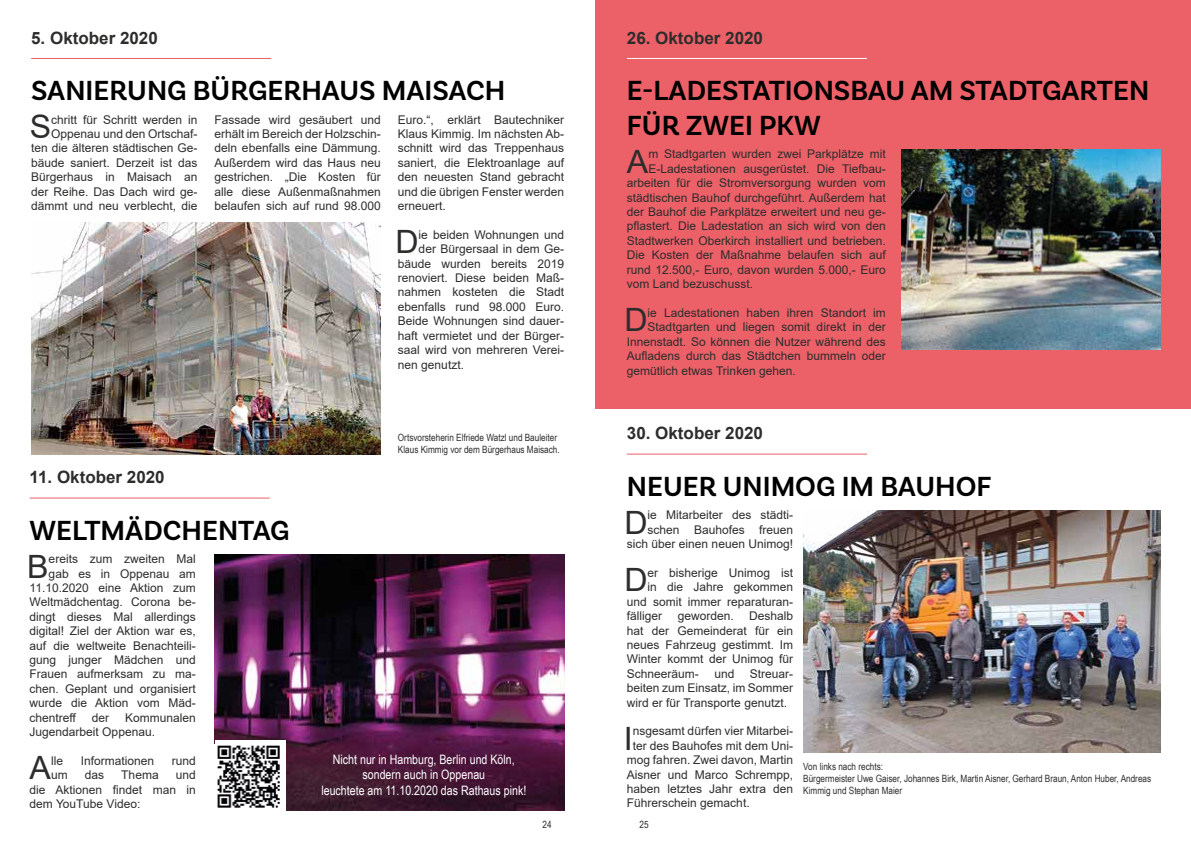
<style>
.page{position:relative;width:1191px;height:842px;background:#fff}
.page>*{position:absolute;margin:0;border:0;box-sizing:border-box;transform-origin:0 0}
.t1{font:32.1px "Arial";color:#2d2d2c}
.t2{font:600 29px/34.8px "Basic Sans";color:#000}
.t3{font:700 17px "Arial";color:#2d2d2c}
.t4{font:13px/15.6px "Arial Narrow";color:#fff;text-align:center}
.t5{font:12px/14.4px "Arial";color:#2d2d2c;text-align:justify}
.t6{font:10px/12px "Arial Narrow";color:#2d2d2c}
</style>
<div class="page">
<hr style="left:31px;top:58px;width:240px;height:1px;background:#ec6068">
<hr style="left:30px;top:497px;width:240px;height:1px;background:#ec6068">
<img style="left:31px;top:222px;width:350px;height:232px">
<img style="left:214px;top:554px;width:350px;height:257px">
<div style="left:595px;top:0;width:596px;height:408px;background:#ec6068"></div>
<hr style="left:627px;top:58px;width:240px;height:1px;background:#fff">
<hr style="left:627px;top:454px;width:240px;height:1px;background:#ec6068">
<img style="left:803px;top:511px;width:357px;height:242px">
<img style="left:901px;top:150px;width:259px;height:199px">
<div style="left:214px;top:740px;width:71px;height:71px;background:#fff"></div>
<img style="left:217px;top:745px;width:63px;height:63px">
<h3 class="t3" style="left:31px;top:26px;width:128px">5. Oktober 2020</h3>
<h2 class="t2" style="left:31px;top:73px;width:476px">SANIERUNG BÜRGERHAUS MAISACH</h2>
<h1 class="t1" style="left:30px;top:105px;width:23px">S</h1>
<p class="t5" style="left:31px;top:112px;width:168px;text-align:right">chritt für Schritt werden in<br>Oppenau und den Ortschaf-<br>ten die älteren städtischen Ge&shy;bäude saniert. Derzeit ist das<br>Bürgerhaus in Maisach an der Reihe. Das Dach wird ge&shy;dämmt und neu verblecht, die</p>
<p class="t5" style="left:214px;top:112px;width:168px">Fassade wird gesäubert und erhält im Bereich der Holzschin&shy;deln ebenfalls eine Dämmung.<br>Außerdem wird das Haus neu gestrichen. „Die Kosten für alle diese Außenmaßnahmen belaufen sich auf rund 98.000</p>
<p class="t5" style="left:398px;top:112px;width:168px">Euro.“, erklärt Bautechniker Klaus Kimmig. Im nächsten Ab&shy;schnitt wird das Treppenhaus saniert, die Elektroanlage auf den neuesten Stand gebracht und die übrigen Fenster werden erneuert.</p>
<h1 class="t1" style="left:395px;top:220px;width:25px">D</h1>
<p class="t5" style="left:419px;top:227px;width:147px">ie beiden Wohnungen und</p>
<p class="t5" style="left:419px;top:242px;width:147px">der Bürgersaal in dem Ge-</p>
<p class="t5" style="left:398px;top:256px;width:168px">bäude wurden bereits 2019</p>
<p class="t5" style="left:398px;top:271px;width:168px">renoviert. Diese beiden Maß-</p>
<p class="t5" style="left:398px;top:285px;width:168px">nahmen kosteten die Stadt</p>
<p class="t5" style="left:398px;top:299px;width:168px">ebenfalls rund 98.000 Euro.</p>
<p class="t5" style="left:398px;top:314px;width:168px">Beide Wohnungen sind dauer-</p>
<p class="t5" style="left:398px;top:328px;width:168px">haft vermietet und der Bürger-</p>
<p class="t5" style="left:398px;top:343px;width:168px">saal wird von mehreren Verei-</p>
<p class="t5" style="left:398px;top:357px;width:68px">nen genutzt.</p>
<h3 class="t3" style="left:30px;top:465px;width:137px">11. Oktober 2020</h3>
<p class="t6" style="left:398px;top:431px;width:163px">Ortsvorsteherin Elfriede Watzl und Bauleiter<br>Klaus Kimmig vor dem Bürgerhaus Maisach.</p>
<h2 class="t2" style="left:30px;top:513px;width:262px">WELTMÄDCHENTAG</h2>
<h1 class="t1" style="left:27px;top:544px;width:23px">B</h1>
<p class="t5" style="left:49px;top:552px;width:149px">ereits zum zweiten Mal</p>
<p class="t5" style="left:49px;top:566px;width:149px">gab es in Oppenau am</p>
<p class="t5" style="left:30px;top:580px;width:168px">11.10.2020 eine Aktion zum</p>
<p class="t5" style="left:30px;top:595px;width:168px">Weltmädchentag. Corona be-</p>
<p class="t5" style="left:30px;top:609px;width:168px">dingt dieses Mal allerdings</p>
<p class="t5" style="left:30px;top:624px;width:168px">digital! Ziel der Aktion war es,</p>
<p class="t5" style="left:30px;top:638px;width:168px">auf die weltweite Benachteili-</p>
<p class="t5" style="left:30px;top:652px;width:168px">gung junger Mädchen und</p>
<p class="t5" style="left:30px;top:667px;width:168px">Frauen aufmerksam zu ma-</p>
<p class="t5" style="left:30px;top:681px;width:168px">chen. Geplant und organisiert</p>
<p class="t5" style="left:30px;top:696px;width:168px">wurde die Aktion vom Mäd-</p>
<p class="t5" style="left:30px;top:710px;width:48px">chentreff</p>
<p class="t5" style="left:92px;top:710px;width:19px">der</p>
<p class="t5" style="left:30px;top:710px;width:168px;text-indent:96px">Kommunalen<br>Jugendarbeit Oppenau.</p>
<h1 class="t1" style="left:30px;top:746px;width:23px">A</h1>
<p class="t5" style="left:51px;top:753px;width:13px">lle</p>
<p class="t5" style="left:81px;top:753px;width:75px">Informationen</p>
<p class="t5" style="left:172px;top:753px;width:26px">rund</p>
<p class="t5" style="left:30px;top:768px;width:168px;text-indent:146px">und die Aktionen findet man in dem YouTube Video:</p>
<p class="t5" style="left:51px;top:768px;width:18px">um</p>
<p class="t5" style="left:85px;top:768px;width:21px">das</p>
<p class="t5" style="left:121px;top:768px;width:39px">Thema</p>
<p class="t4" style="left:321px;top:751px;width:206px">Nicht nur in Hamburg, Berlin und Köln, sondern auch in Oppenau<br>leuchtete am 11.10.2020 das Rathaus pink!</p>
<h3 class="t3" style="left:627px;top:26px;width:138px">26. Oktober 2020</h3>
<h2 class="t2" style="left:627px;top:73px;width:524px">E-LADESTATIONSBAU AM STADTGARTEN<br>FÜR ZWEI PKW</h2>
<h1 class="t1" style="left:627px;top:139px;width:23px">A</h1>
<p class="t5" style="left:648px;top:147px;width:239px">m Stadtgarten wurden zwei Parkplätze mit</p>
<p class="t5" style="left:648px;top:161px;width:239px">E-Ladestationen ausgerüstet. Die Tiefbau-</p>
<p class="t5" style="left:627px;top:176px;width:260px">arbeiten für die Stromversorgung wurden vom</p>
<p class="t5" style="left:627px;top:190px;width:260px">städtischen Bauhof durchgeführt. Außerdem hat</p>
<p class="t5" style="left:627px;top:205px;width:260px">der Bauhof die Parkplätze erweitert und neu ge-</p>
<p class="t5" style="left:627px;top:219px;width:260px">pflastert. Die Ladestation an sich wird von den</p>
<p class="t5" style="left:627px;top:233px;width:260px">Stadtwerken Oberkirch installiert und betrieben.</p>
<p class="t5" style="left:627px;top:248px;width:260px">Die Kosten der Maßnahme belaufen sich auf</p>
<p class="t5" style="left:627px;top:262px;width:260px">rund 12.500,- Euro, davon wurden 5.000,- Euro</p>
<p class="t5" style="left:627px;top:277px;width:128px">vom Land bezuschusst.</p>
<h1 class="t1" style="left:624px;top:298px;width:25px">D</h1>
<p class="t5" style="left:647px;top:305px;width:240px">ie Ladestationen haben ihren Standort im</p>
<p class="t5" style="left:647px;top:320px;width:240px">Stadtgarten und liegen somit direkt in der</p>
<p class="t5" style="left:627px;top:334px;width:260px">Innenstadt. So können die Nutzer während des</p>
<p class="t5" style="left:627px;top:349px;width:260px">Aufladens durch das Städtchen bummeln oder</p>
<p class="t5" style="left:627px;top:363px;width:170px">gemütlich etwas Trinken gehen.</p>
<h3 class="t3" style="left:627px;top:421px;width:138px">30. Oktober 2020</h3>
<h2 class="t2" style="left:627px;top:469px;width:366px">NEUER UNIMOG IM BAUHOF</h2>
<p class="t5" style="left:627px;top:508px;width:168px;text-align:right">ie Mitarbeiter des städti&shy;schen Bauhofes freuen sich über einen neuen Unimog!</p>
<h1 class="t1" style="left:624px;top:558px;width:25px">D</h1>
<p class="t5" style="left:647px;top:565px;width:147px">er bisherige Unimog ist</p>
<h1 class="t1" style="left:624px;top:500px;width:25px">D</h1>
<p class="t5" style="left:647px;top:580px;width:147px">in die Jahre gekommen</p>
<p class="t5" style="left:627px;top:594px;width:168px">und somit immer reparaturan-</p>
<p class="t5" style="left:627px;top:609px;width:37px">fälliger</p>
<p class="t5" style="left:677px;top:609px;width:58px">geworden.</p>
<p class="t5" style="left:627px;top:609px;width:168px;text-indent:122px">Deshalb hat der Gemeinderat für ein neues Fahrzeug gestimmt. Im Winter kommt der Unimog für Schneeräum-</p>
<p class="t5" style="left:627px;top:666px;width:168px;text-indent:123px">Streuar&shy;beiten zum Einsatz, im Sommer wird er für Transporte genutzt.</p>
<h1 class="t1" style="left:624px;top:716px;width:10px">I</h1>
<p class="t5" style="left:633px;top:724px;width:162px">nsgesamt dürfen vier Mitarbei-</p>
<p class="t5" style="left:714px;top:666px;width:22px">und</p>
<p class="t5" style="left:633px;top:738px;width:162px">ter des Bauhofes mit dem Uni-</p>
<p class="t5" style="left:627px;top:753px;width:168px">mog fahren. Zwei davon, Martin</p>
<p class="t5" style="left:627px;top:767px;width:168px">Aisner und Marco Schrempp,</p>
<p class="t5" style="left:627px;top:781px;width:168px">haben letztes Jahr extra den</p>
<p class="t5" style="left:627px;top:796px;width:124px">Führerschein gemacht.</p>
<p class="t6" style="left:803px;top:760px;width:349px">Von links nach rechts:<br>Bürgermeister Uwe Gaiser, Johannes Birk, Martin Aisner, Gerhard Braun, Anton Huber, Andreas<br>Kimmig und Stephan Maier</p>
<p class="t6" style="left:542px;top:818px;width:11px">24</p>
<p class="t6" style="left:639px;top:818px;width:11px">25</p>
</div>
